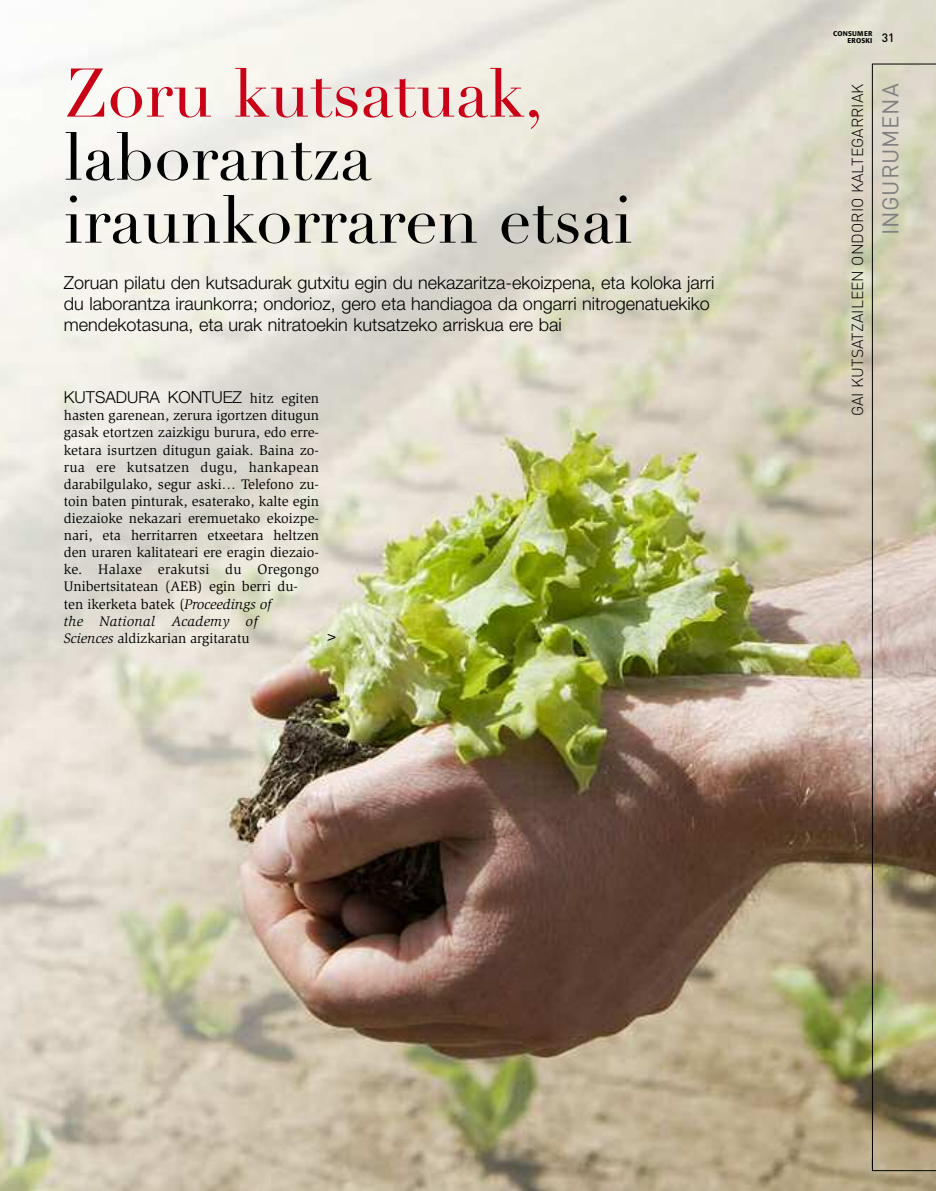
<style>
.page{position:relative;width:936px;height:1191px;background:#fff}
.page>*{position:absolute;margin:0;border:0;box-sizing:border-box;transform-origin:0 0}
.t1{font:67.5px "Didot LH";color:#ca0016}
.t2{font:66px/63px "Didot LH";color:#000}
.t3{font:22.5px "DIN";letter-spacing:.03em;color:#808080}
.t4{font:18px/21px "Helvetica Neue Light TT";color:#000}
.t5{font:16.5px "Helvetica Neue Light TT";color:#000}
.t6{font:300 15.75px "DIN";color:#000}
.t7{font:300 15px "Vialog LT";color:#000}
.t8{font:14.25px/17.1px "Slimbach";color:#000}
.t9{font:500 12px "DIN";color:#000}
.t10{font:500 6.9px/6.4px "Formata";letter-spacing:.035em;color:#000;text-align:right}
.s1{font-family:"Slimbach";font-size:14.25px}
.s2{font-style:italic}
</style>
<div class="page">
<img style="left:0;top:0;width:935px;height:1191px">
<svg style="left:871px;top:64px;width:64px;height:1107px"></svg>
<h1 class="t1" style="left:64px;top:69px;width:481px">Zoru kutsatuak,</h1>
<h2 class="t2" style="left:64px;top:134px;width:570px">laborantza iraunkorraren etsai</h2>
<p class="t4" style="left:64px;top:272px;width:652px">Zoruan pilatu den kutsadurak gutxitu egin du nekazaritza-ekoizpena, eta koloka jarri du laborantza iraunkorra; ondorioz, gero eta handiagoa da ongarri nitrogenatuekiko mendekotasuna, eta urak nitratoekin kutsatzeko arriskua ere bai</p>
<p class="t5" style="left:64px;top:387px;width:257px">KUTSADURA KONTUEZ <span class="s1">hitz egiten</span></p>
<p class="t8" style="left:64px;top:408px;width:257px">hasten garenean, zerura igortzen ditugun gasak etortzen zaizkigu burura, edo erre&shy;ketara isurtzen ditugun gaiak. Baina zo&shy;rua ere kutsatzen dugu, hankapean darabilgulako, segur aski… Telefono zu&shy;toin baten pinturak, esaterako, kalte egin diezaioke nekazari eremuetako ekoizpe&shy;nari, eta herritarren etxeetara heltzen den uraren kalitateari ere eragin diezaio&shy;ke. Halaxe erakutsi du Oregongo Unibertsitatean (AEB) egin berri du&shy;ten ikerketa batek (<span class="s2">Proceedings of<br>the National Academy of<br>Sciences</span> aldizkarian argitaratu</p>
<p class="t7" style="left:327px;top:631px;width:10px">&gt;</p>
<p class="t10" style="left:833px;top:31px;width:41px">CONSUMER<br>EROSKI</p>
<p class="t9" style="left:881px;top:31px;width:14px">31</p>
<p class="t6" style="left:848px;top:416px;width:334px;rotate:-90deg">GAI KUTSATZAILEEN ONDORIO KALTEGARRIAK</p>
<h3 class="t3" style="left:877px;top:235px;width:153px;rotate:-90deg">INGURUMENA</h3>
</div>
